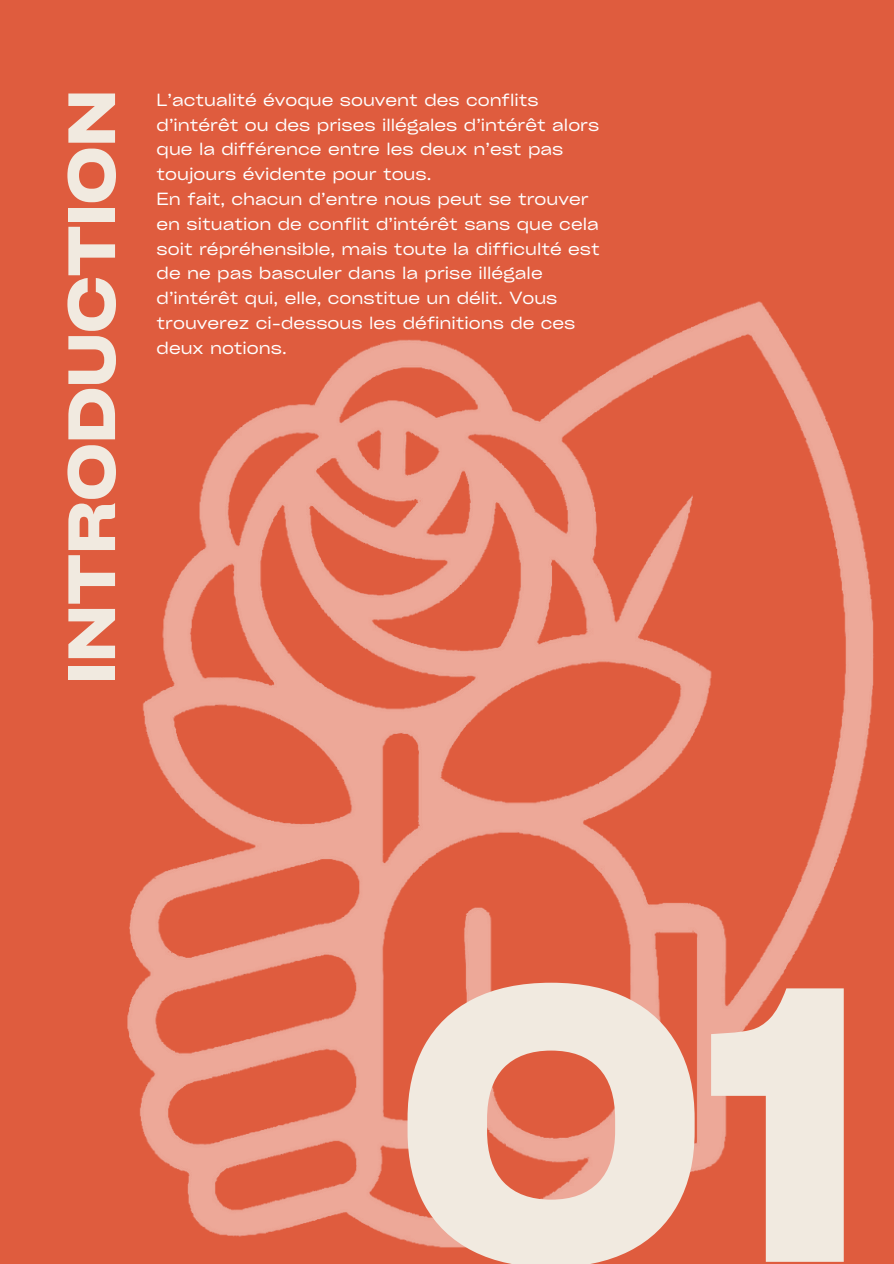
<style>
.page{position:relative;width:894px;height:1264px;background:#fff}
.page>*{position:absolute;margin:0;border:0;box-sizing:border-box;transform-origin:0 0}
.t1{font:700 expanded 374.4px "Cy Grotesk";color:#f1eae0}
.t2{font:700 expanded 63.9px "Cy Grotesk";color:#f1eae0}
.t3{font:expanded 16.8px/24.8px "Cy Grotesk";color:#fff}
</style>
<div class="page">
<div style="left:0;top:0;width:893px;height:1263px;background:#df5c3e"></div>
<img style="left:127px;top:301px;width:747px;height:947px">
<h1 class="t2" style="left:51px;top:684px;width:596px;rotate:-90deg">INTRODUCTION</h1>
<p class="t3" style="left:156px;top:87px;width:444px">L’actualité évoque souvent des conflits d’intérêt ou des prises illégales d’intérêt alors que la différence entre les deux n’est pas toujours évidente pour tous.</p>
<p class="t3" style="left:156px;top:186px;width:444px">En fait, chacun d’entre nous peut se trouver en situation de conflit d’intérêt sans que cela soit répréhensible, mais toute la difficulté est de ne pas basculer dans la prise illégale d’intérêt qui, elle, constitue un délit. Vous trouverez ci-dessous les définitions de ces deux notions.</p>
<p class="t1" style="left:395px;top:887px;width:474px">01</p>
</div>
